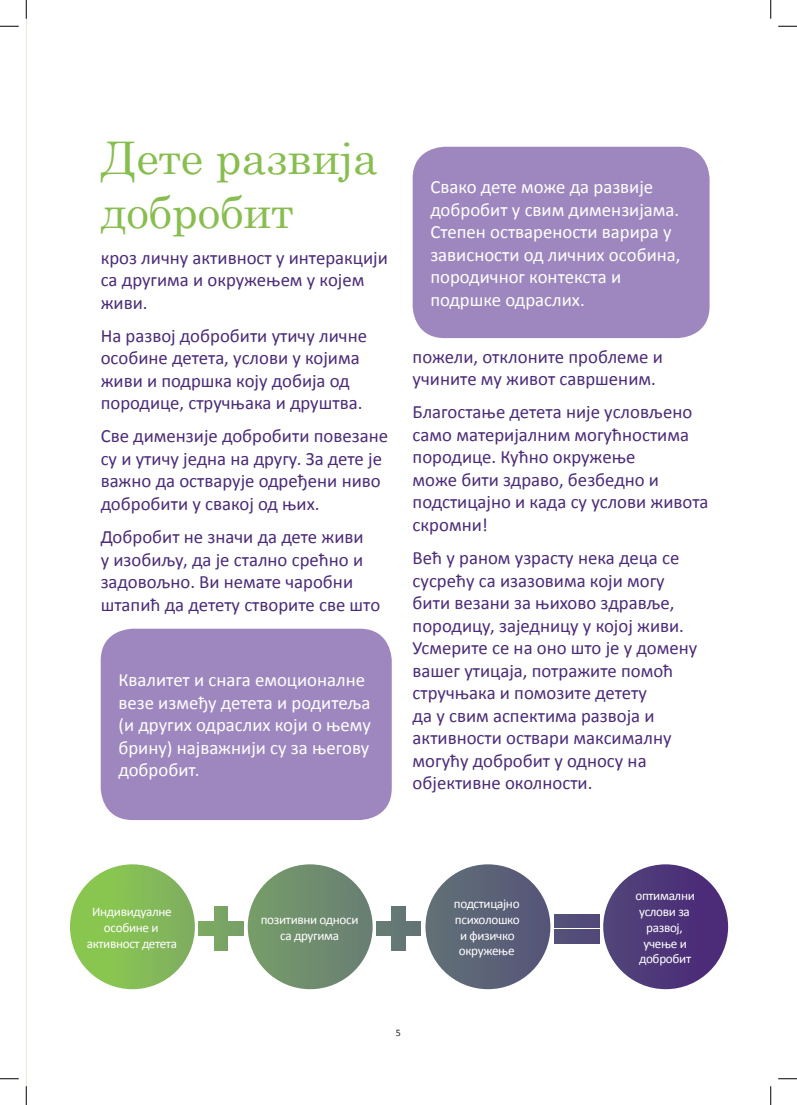
<style>
.page{position:relative;width:797px;height:1105px;background:#fff}
.page>*{position:absolute;margin:0;border:0;box-sizing:border-box;transform-origin:0 0}
.t1{font:45px/54px "Century";color:#88bd4f}
.t2{font:18.75px/22.5px "Calibri";color:#4b2b78}
.t3{font:18.75px/22.5px "Calibri";color:#fff}
.t4{font:13.12px/15.8px "Calibri";letter-spacing:-.025em;color:#fff;text-align:center}
.t5{font:10px "Calibri";color:#231f20}
</style>
<div class="page">
<div style="left:412px;top:147px;width:297px;height:191px;background:#9e87bf;border-radius:32px"></div>
<div style="left:101px;top:629px;width:291px;height:191px;background:#9e87bf;border-radius:32px"></div>
<div style="left:70px;top:864px;width:125px;height:125px;background:linear-gradient(to right,#8ccc4d,#80af61);border-radius:62px"></div>
<div style="left:248px;top:864px;width:124px;height:125px;background:linear-gradient(to right,#779e69,#687e74);border-radius:62px"></div>
<div style="left:425px;top:864px;width:125px;height:125px;background:linear-gradient(to right,#657479,#545377);border-radius:62px"></div>
<div style="left:603px;top:864px;width:125px;height:125px;background:linear-gradient(to right,#53477b,#4b2778);border-radius:62px"></div>
<div style="left:198px;top:922px;width:45px;height:13px;background:#7ba763"></div>
<div style="left:376px;top:922px;width:45px;height:13px;background:#647774"></div>
<div style="left:554px;top:930px;width:45px;height:13px;background:#534d79"></div>
<div style="left:554px;top:914px;width:45px;height:13px;background:#534d79"></div>
<div style="left:214px;top:906px;width:14px;height:45px;background:#79a464"></div>
<div style="left:392px;top:906px;width:13px;height:45px;background:#647774"></div>
<svg style="left:0;top:25px;width:19px;height:2px"></svg>
<svg style="left:778px;top:25px;width:19px;height:2px"></svg>
<svg style="left:0;top:1078px;width:19px;height:1px"></svg>
<svg style="left:778px;top:1078px;width:19px;height:1px"></svg>
<svg style="left:25px;top:0;width:2px;height:19px"></svg>
<svg style="left:25px;top:1086px;width:2px;height:19px"></svg>
<svg style="left:770px;top:0;width:1px;height:19px"></svg>
<svg style="left:770px;top:1086px;width:1px;height:19px"></svg>
<p class="t1" style="left:101px;top:127px;width:279px">Дете развија добробит</p>
<p class="t2" style="left:101px;top:245px;width:289px">кроз личну активност у интеракцији са другима и окружењем у којем живи.</p>
<p class="t2" style="left:101px;top:323px;width:268px">На развој добробити утичу личне особине детета, услови у којима живи и подршка коју добија од породице, стручњака и друштва.</p>
<p class="t2" style="left:101px;top:424px;width:289px">Све димензије добробити повезане су и утичу једна на другу. За дете је важно да остварује одређени ниво добробити у свакој од њих.</p>
<p class="t2" style="left:101px;top:525px;width:281px">Добробит не значи да дете живи<br>у изобиљу, да је стално срећно и задовољно. Ви немате чаробни штапић да детету створите све што</p>
<p class="t3" style="left:118px;top:668px;width:254px">Квалитет и снага емоционалне везе између детета и родитеља (и других одраслих који о њему брину) најважнији су за његову добробит.</p>
<p class="t3" style="left:430px;top:175px;width:252px">Свако дете може да развије добробит у свим димензијама.<br>Степен остварености варира у зависности од личних особина, породичног контекста и подршке одраслих.</p>
<p class="t2" style="left:412px;top:344px;width:252px">пожели, отклоните проблеме и учините му живот савршеним.</p>
<p class="t2" style="left:412px;top:400px;width:297px">Благостање детета није условљено само материјалним могућностима породице. Кућно окружење<br>може бити здраво, безбедно и подстицајно и када су услови живота скромни!</p>
<p class="t2" style="left:412px;top:546px;width:286px">Већ у раном узрасту нека деца се сусрећу са изазовима који могу бити везани за њихово здравље, породицу, заједницу у којој живи.<br>Усмерите се на оно што је у домену вашег утицаја, потражите помоћ стручњака и помозите детету<br>да у свим аспектима развоја и активности оствари максималну могућу добробит у односу на објективне околности.</p>
<p class="t4" style="left:87px;top:903px;width:92px">Индивидуалне особине и активност детета</p>
<p class="t4" style="left:261px;top:911px;width:99px">позитивни односи са другима</p>
<p class="t5" style="left:396px;top:1026px;width:7px">5</p>
<p class="t4" style="left:454px;top:895px;width:67px">подстицајно психолошко и физичко окружење</p>
<p class="t4" style="left:635px;top:887px;width:61px">оптимални услови за развој,</p>
<p class="t4" style="left:643px;top:935px;width:45px">учење и</p>
<p class="t4" style="left:639px;top:950px;width:53px">добробит</p>
</div>
